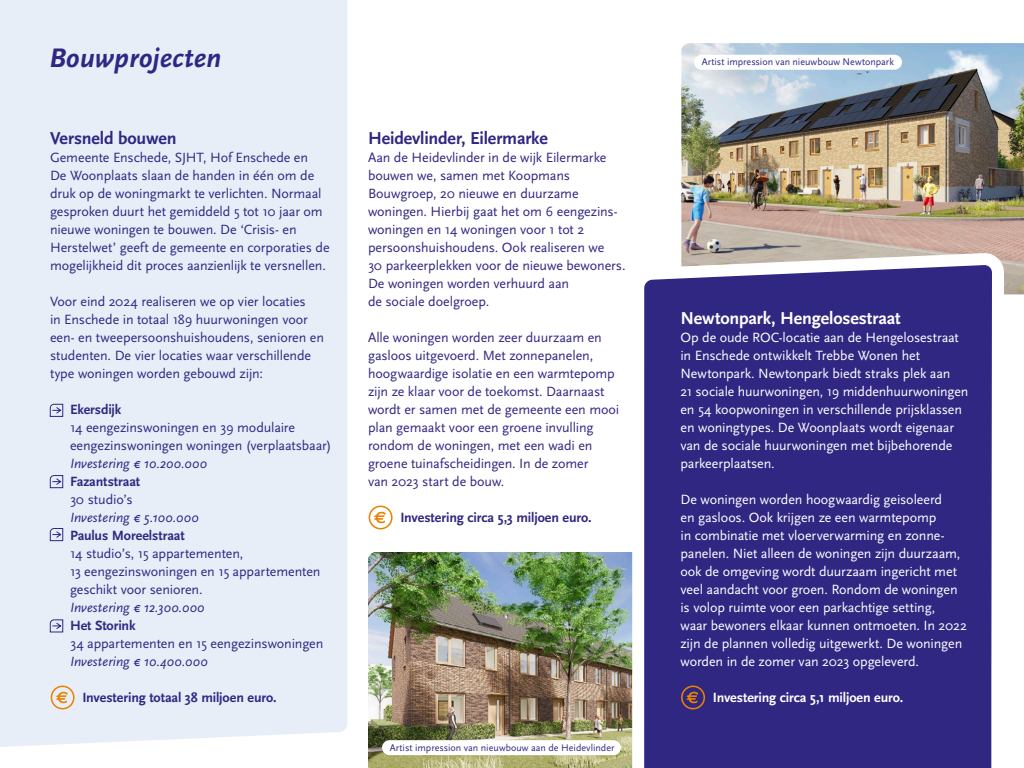
<style>
.page{position:relative;width:1024px;height:768px;background:#fff}
.page>*{position:absolute;margin:0;border:0;box-sizing:border-box;transform-origin:0 0}
.t1{font:italic 700 28px "Scala Sans Pro";color:#302783}
.t2{font:700 18px "Scala Sans Pro";letter-spacing:-.01em;color:#302783}
.t3{font:700 18px "Scala Sans Pro";letter-spacing:-.01em;color:#fff}
.t4{font:14px/18px "Scala Sans Pro";letter-spacing:-.01em;color:#302783}
.t5{font:14px/18px "Scala Sans Pro";letter-spacing:-.01em;color:#fff}
.t6{font:700 14px "Scala Sans Pro";letter-spacing:-.01em;color:#302783}
.t7{font:italic 14px "Scala Sans Pro";color:#302783}
.t8{font:700 14px "Scala Sans Pro";letter-spacing:-.01em;color:#fff}
.t9{font:10px "Scala Sans Pro";color:#302783}
</style>
<div class="page">
<img style="left:1013px;top:43px;width:11px;height:251px">
<img style="left:368px;top:552px;width:258px;height:216px">
<svg style="left:626px;top:43px;width:387px;height:725px;background:#676096"></svg>
<div style="left:0;top:0;width:347px;height:747px;background:#e8eef8"></div>
<div style="left:51px;top:686px;width:24px;height:23px;border:2px solid #ea8300;border-radius:50%"></div>
<svg style="left:56px;top:692px;width:12px;height:11px"></svg>
<div style="left:369px;top:506px;width:24px;height:23px;border:2px solid #ea8300;border-radius:50%"></div>
<svg style="left:374px;top:512px;width:12px;height:11px"></svg>
<div style="left:681px;top:686px;width:24px;height:23px;border:2px solid #ea8300;border-radius:50%"></div>
<svg style="left:687px;top:692px;width:11px;height:11px"></svg>
<svg style="left:50px;top:404px;width:13px;height:13px"></svg>
<svg style="left:50px;top:475px;width:13px;height:13px"></svg>
<svg style="left:50px;top:528px;width:13px;height:13px"></svg>
<svg style="left:50px;top:619px;width:13px;height:14px"></svg>
<div style="left:382px;top:740px;width:239px;height:15px;background:#fff;border-radius:8px"></div>
<div style="left:694px;top:55px;width:208px;height:15px;background:#fff;border-radius:8px"></div>
<h1 class="t1" style="left:49px;top:41px;width:173px">Bouwprojecten</h1>
<p class="t2" style="left:50px;top:128px;width:128px">Versneld bouwen</p>
<p class="t4" style="left:50px;top:148px;width:281px">Gemeente Enschede, SJHT, Hof Enschede en<br>De Woonplaats slaan de handen in één om de druk op de woningmarkt te verlichten. Normaal gesproken duurt het gemiddeld 5 tot 10 jaar om nieuwe woningen te bouwen. De ‘Crisis- en Herstelwet’ geeft de gemeente en corporaties de mogelijkheid dit proces aanzienlijk te versnellen.</p>
<p class="t4" style="left:50px;top:293px;width:276px">Voor eind 2024 realiseren we op vier locaties<br>in Enschede in totaal 189 huurwoningen voor een- en tweepersoonshuishoudens, senioren en studenten. De vier locaties waar verschillende type woningen worden gebouwd zijn:</p>
<p class="t6" style="left:70px;top:401px;width:53px">Ekersdijk</p>
<p class="t4" style="left:70px;top:419px;width:263px">14 eengezinswoningen en 39 modulaire eengezinswoningen woningen (verplaatsbaar)</p>
<p class="t7" style="left:70px;top:455px;width:138px">Investering € 10.200.000</p>
<p class="t6" style="left:70px;top:473px;width:72px">Fazantstraat</p>
<p class="t4" style="left:70px;top:491px;width:64px">30 studio’s</p>
<p class="t7" style="left:70px;top:509px;width:130px">Investering € 5.100.000</p>
<p class="t6" style="left:70px;top:527px;width:116px">Paulus Moreelstraat</p>
<p class="t4" style="left:70px;top:545px;width:252px">14 studio’s, 15 appartementen,<br>13 eengezinswoningen en 15 appartementen geschikt voor senioren.</p>
<p class="t7" style="left:70px;top:599px;width:136px">Investering € 12.300.000</p>
<p class="t6" style="left:70px;top:617px;width:67px">Het Storink</p>
<p class="t4" style="left:70px;top:635px;width:255px">34 appartementen en 15 eengezinswoningen</p>
<p class="t7" style="left:70px;top:653px;width:139px">Investering € 10.400.000</p>
<p class="t6" style="left:82px;top:689px;width:196px">Investering totaal 38 miljoen euro.</p>
<p class="t2" style="left:368px;top:128px;width:181px">Heidevlinder, Eilermarke</p>
<p class="t4" style="left:368px;top:148px;width:259px">Aan de Heidevlinder in de wijk Eilermarke bouwen we, samen met Koopmans Bouwgroep, 20 nieuwe en duurzame woningen. Hierbij gaat het om 6 eengezins&shy;woningen en 14 woningen voor 1 tot 2 persoonshuishoudens. Ook realiseren we<br>30 parkeerplekken voor de nieuwe bewoners.<br>De woningen worden verhuurd aan<br>de sociale doelgroep.</p>
<p class="t4" style="left:368px;top:329px;width:253px">Alle woningen worden zeer duurzaam en gasloos uitgevoerd. Met zonnepanelen, hoogwaardige isolatie en een warmtepomp zijn ze klaar voor de toekomst. Daarnaast wordt er samen met de gemeente een mooi plan gemaakt voor een groene invulling rondom de woningen, met een wadi en groene tuinafscheidingen. In de zomer<br>van 2023 start de bouw.</p>
<p class="t6" style="left:400px;top:509px;width:193px">Investering circa 5,3 miljoen euro.</p>
<p class="t9" style="left:390px;top:742px;width:226px">Artist impression van nieuwbouw aan de Heidevlinder</p>
<p class="t9" style="left:702px;top:56px;width:194px">Artist impression van nieuwbouw Newtonpark</p>
<p class="t3" style="left:680px;top:308px;width:222px">Newtonpark, Hengelosestraat</p>
<p class="t5" style="left:680px;top:328px;width:290px">Op de oude ROC-locatie aan de Hengelosestraat in Enschede ontwikkelt Trebbe Wonen het Newtonpark. Newtonpark biedt straks plek aan<br>21 sociale huurwoningen, 19 middenhuurwoningen en 54 koopwoningen in verschillende prijsklassen en woningtypes. De Woonplaats wordt eigenaar van de sociale huurwoningen met bijbehorende parkeerplaatsen.</p>
<p class="t5" style="left:680px;top:491px;width:288px">De woningen worden hoogwaardig geisoleerd<br>en gasloos. Ook krijgen ze een warmtepomp<br>in combinatie met vloerverwarming en zonne&shy;panelen. Niet alleen de woningen zijn duurzaam, ook de omgeving wordt duurzaam ingericht met veel aandacht voor groen. Rondom de woningen is volop ruimte voor een parkachtige setting,<br>waar bewoners elkaar kunnen ontmoeten. In 2022 zijn de plannen volledig uitgewerkt. De woningen worden in de zomer van 2023 opgeleverd.</p>
<p class="t8" style="left:713px;top:689px;width:192px">Investering circa 5,1 miljoen euro.</p>
</div>
